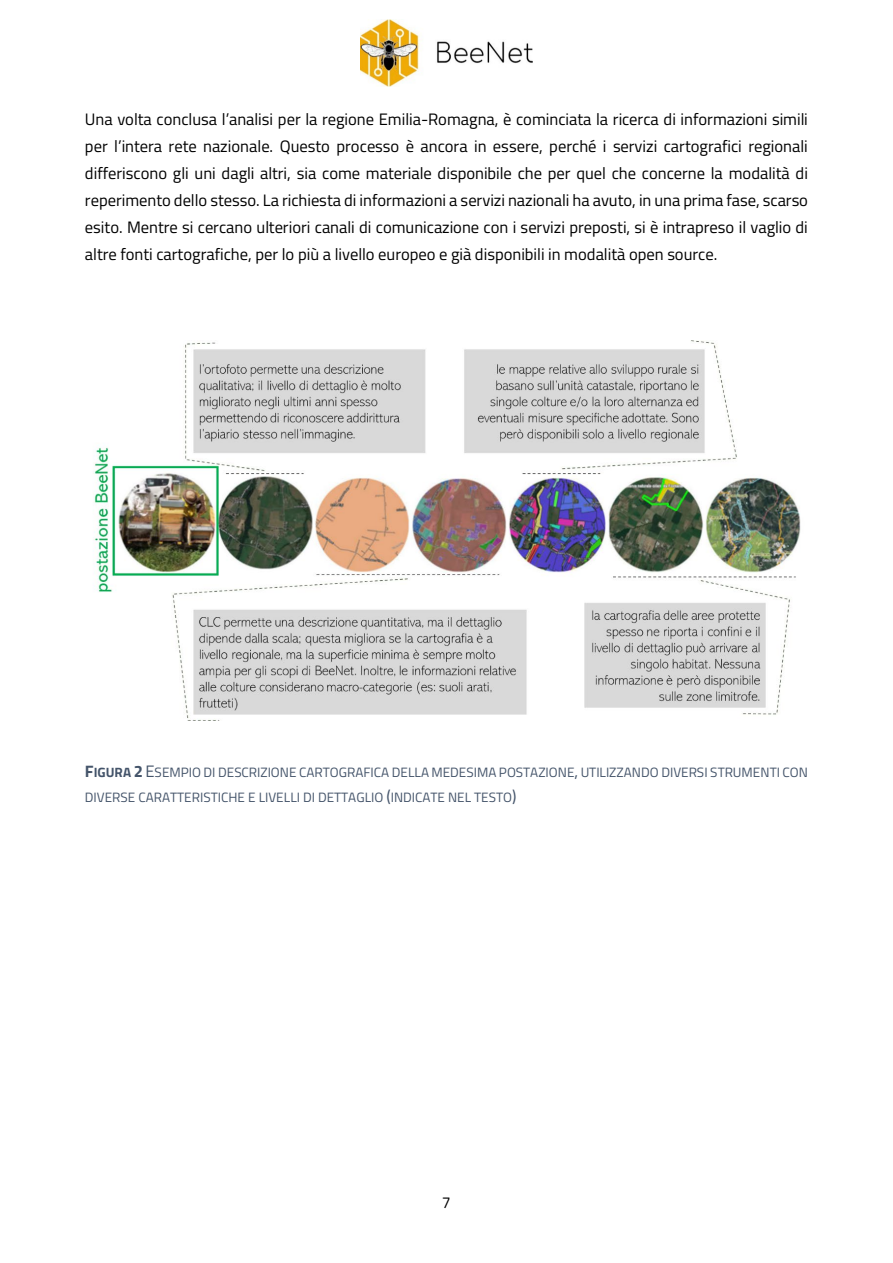
<style>
.page{position:relative;width:893px;height:1263px;background:#fff}
.page>*{position:absolute;margin:0;border:0;box-sizing:border-box;transform-origin:0 0}
.t1{font:16.5px/27.2px "Titillium Web";color:#000;text-align:justify}
.t2{font:15.9px "Titillium Web";color:#000}
.t3{font:13.5px/25px "Titillium Web";letter-spacing:-.005em;color:#44546a}
.s1{font-weight:700;font-size:16.5px}
.s2{font-weight:700}
.s3{font-size:16.5px}
</style>
<div class="page">
<img style="left:361px;top:20px;width:171px;height:66px">
<img style="left:93px;top:341px;width:708px;height:379px">
<p class="t1" style="left:85px;top:105px;width:725px">Una volta conclusa l’analisi per la regione Emilia-Romagna, è cominciata la ricerca di informazioni simili per l’intera rete nazionale. Questo processo è ancora in essere, perché i servizi cartografici regionali differiscono gli uni dagli altri, sia come materiale disponibile che per quel che concerne la modalità di reperimento dello stesso. La richiesta di informazioni a servizi nazionali ha avuto, in una prima fase, scarso esito. Mentre si cercano ulteriori canali di comunicazione con i servizi preposti, si è intrapreso il vaglio di altre fonti cartografiche, per lo più a livello europeo e già disponibili in modalità open source.</p>
<p class="t3" style="left:85px;top:759px;width:725px"><span class="s1">F</span><span class="s2">IGURA</span> <span class="s1">2</span> <span class="s3">E</span>SEMPIO DI DESCRIZIONE CARTOGRAFICA DELLA MEDESIMA POSTAZIONE<span class="s3">,</span> UTILIZZANDO DIVERSI STRUMENTI CON<br>DIVERSE CARATTERISTICHE E LIVELLI DI DETTAGLIO <span class="s3">(</span>INDICATE NEL TESTO<span class="s3">)</span></p>
<p class="t2" style="left:442px;top:1191px;width:10px">7</p>
</div>
